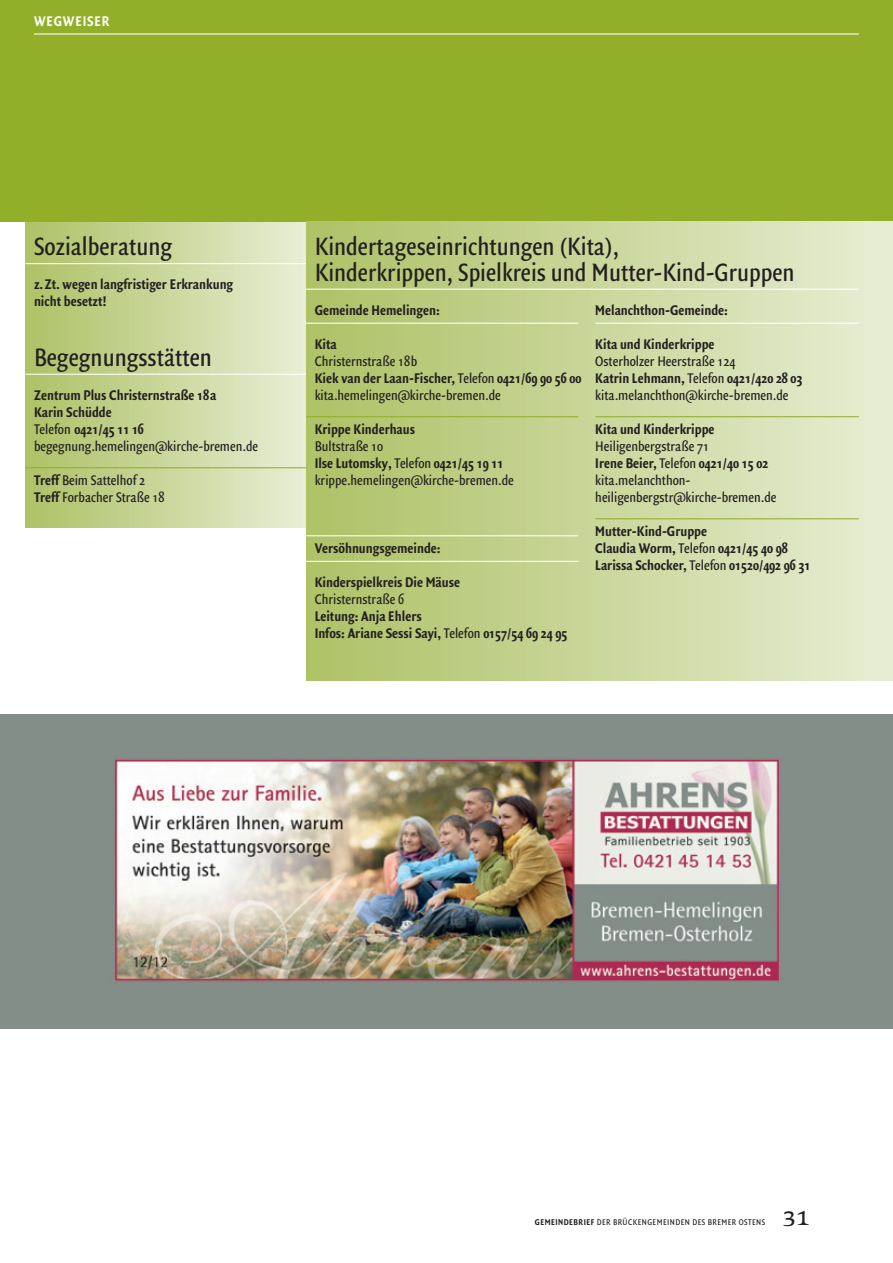
<style>
.page{position:relative;width:893px;height:1263px;background:#fff}
.page>*{position:absolute;margin:0;border:0;box-sizing:border-box;transform-origin:0 0}
.t1{font:27px/25.5px "Quadraat Sans Con";color:#231f20}
.t2{font:27px "Quadraat Small Caps";color:#231f20}
.t3{font:700 15px/17px "Quadraat Sans Con";color:#231f20}
.t4{font:15px/17px "Quadraat Sans Con";color:#231f20}
.t5{font:700 15px "Quadraat Sans Con";letter-spacing:.05em;color:#fff}
.t6{font:9px "Quadraat Sans Con";letter-spacing:.05em;color:#231f20}
.s1{font-weight:400}
.s2{font-weight:700}
</style>
<div class="page">
<div style="left:26px;top:221px;width:280px;height:306px;background:linear-gradient(to right,#aec166,#e8eed5)"></div>
<div style="left:0;top:0;width:893px;height:221px;background:#92af2a"></div>
<hr style="left:34px;top:33px;width:825px;height:2px;background:#fff">
<hr style="left:26px;top:263px;width:280px;height:1px;background:#fff">
<hr style="left:26px;top:374px;width:280px;height:1px;background:#fff">
<hr style="left:26px;top:467px;width:280px;height:1px;background:#92af2a">
<div style="left:306px;top:221px;width:587px;height:459px;background:linear-gradient(to right,#aec165,#e7edd3)"></div>
<hr style="left:306px;top:289px;width:553px;height:1px;background:#fff">
<hr style="left:306px;top:323px;width:272px;height:1px;background:#fff">
<hr style="left:306px;top:416px;width:272px;height:1px;background:#92af2a">
<hr style="left:306px;top:561px;width:272px;height:1px;background:#fff">
<hr style="left:595px;top:323px;width:264px;height:1px;background:#fff">
<hr style="left:595px;top:416px;width:264px;height:1px;background:#92af2a">
<hr style="left:595px;top:518px;width:264px;height:1px;background:#92af2a">
<hr style="left:306px;top:535px;width:272px;height:1px;background:#fff">
<div style="left:0;top:714px;width:893px;height:315px;background:#848e88"></div>
<img style="left:115px;top:759px;width:665px;height:223px">
<div style="left:578px;top:890px;width:195px;height:69px;background:#848e88"></div>
<img style="left:591px;top:901px;width:171px;height:41px">
<p class="t5" style="left:34px;top:15px;width:77px">WEGWEISER</p>
<h1 class="t1" style="left:34px;top:236px;width:140px">Sozialberatung</h1>
<p class="t3" style="left:34px;top:277px;width:201px">z.Zt. wegen langfristiger Erkrankung nicht besetzt!</p>
<h1 class="t1" style="left:34px;top:346px;width:179px">Begegnungsstätten</h1>
<p class="t3" style="left:34px;top:387px;width:226px">Zentrum Plus Christernstraße 18a<br>Karin Schüdde<br><span class="s1">Telefon</span> 0421/45 11 16 <span class="s1">begegnung.hemelingen@kirche-bremen.de</span></p>
<p class="t4" style="left:34px;top:473px;width:132px"><span class="s2">Treff</span> Beim Sattelhof 2<br><span class="s2">Treff</span> Forbacher Straße 18</p>
<h1 class="t1" style="left:315px;top:236px;width:481px">Kindertageseinrichtungen (Kita),<br>Kinderkrippen, Spielkreis und Mutter-Kind-Gruppen</h1>
<p class="t3" style="left:315px;top:302px;width:127px">Gemeinde Hemelingen:</p>
<p class="t3" style="left:315px;top:336px;width:24px">Kita</p>
<p class="t4" style="left:315px;top:354px;width:268px">Christernstraße 18b<br><span class="s2">Kiek van der Laan-Fischer,</span> Telefon <span class="s2">0421/69 90 56 00 </span>kita.hemelingen@kirche-bremen.de</p>
<p class="t3" style="left:315px;top:422px;width:102px">Krippe Kinderhaus</p>
<p class="t4" style="left:315px;top:439px;width:201px">Bultstraße 10<br><span class="s2">Ilse Lutomsky,</span> Telefon <span class="s2">0421/45 19 11 </span>krippe.hemelingen@kirche-bremen.de</p>
<p class="t3" style="left:595px;top:302px;width:134px">Melanchthon-Gemeinde:</p>
<p class="t3" style="left:595px;top:336px;width:121px">Kita und Kinderkrippe</p>
<p class="t4" style="left:595px;top:354px;width:209px">Osterholzer Heerstraße 124<br><span class="s2">Katrin Lehmann,</span> Telefon <span class="s2">0421/420 28 03 </span>kita.melanchthon@kirche-bremen.de</p>
<p class="t3" style="left:595px;top:422px;width:121px">Kita und Kinderkrippe</p>
<p class="t4" style="left:595px;top:439px;width:183px">Heiligenbergstraße 71<br><span class="s2">Irene Beier,</span> Telefon <span class="s2">0421/40 15 02 </span>kita.melanchthon&shy;heiligenbergstr@kirche-bremen.de</p>
<p class="t3" style="left:595px;top:524px;width:217px">Mutter-Kind-Gruppe<br>Claudia Worm, <span class="s1">Telefon</span> 0421/45 40 98<br>Larissa Schocker, <span class="s1">Telefon</span> 01520/492 96 31</p>
<p class="t3" style="left:315px;top:541px;width:128px">Versöhnungsgemeinde:</p>
<p class="t3" style="left:315px;top:575px;width:147px">Kinderspielkreis Die Mäuse</p>
<p class="t4" style="left:315px;top:592px;width:91px">Christernstraße 6</p>
<p class="t3" style="left:315px;top:609px;width:254px">Leitung: Anja Ehlers<br>Infos: Ariane Sessi Sayi, <span class="s1">Telefon</span> 0157/54 69 24 95</p>
<p class="t6" style="left:535px;top:1218px;width:232px"><span class="s2">GEMEINDEBRIEF</span> DER BRÜCKENGEMEINDEN DES BREMER OSTENS</p>
<h1 class="t2" style="left:782px;top:1199px;width:29px">31</h1>
</div>
